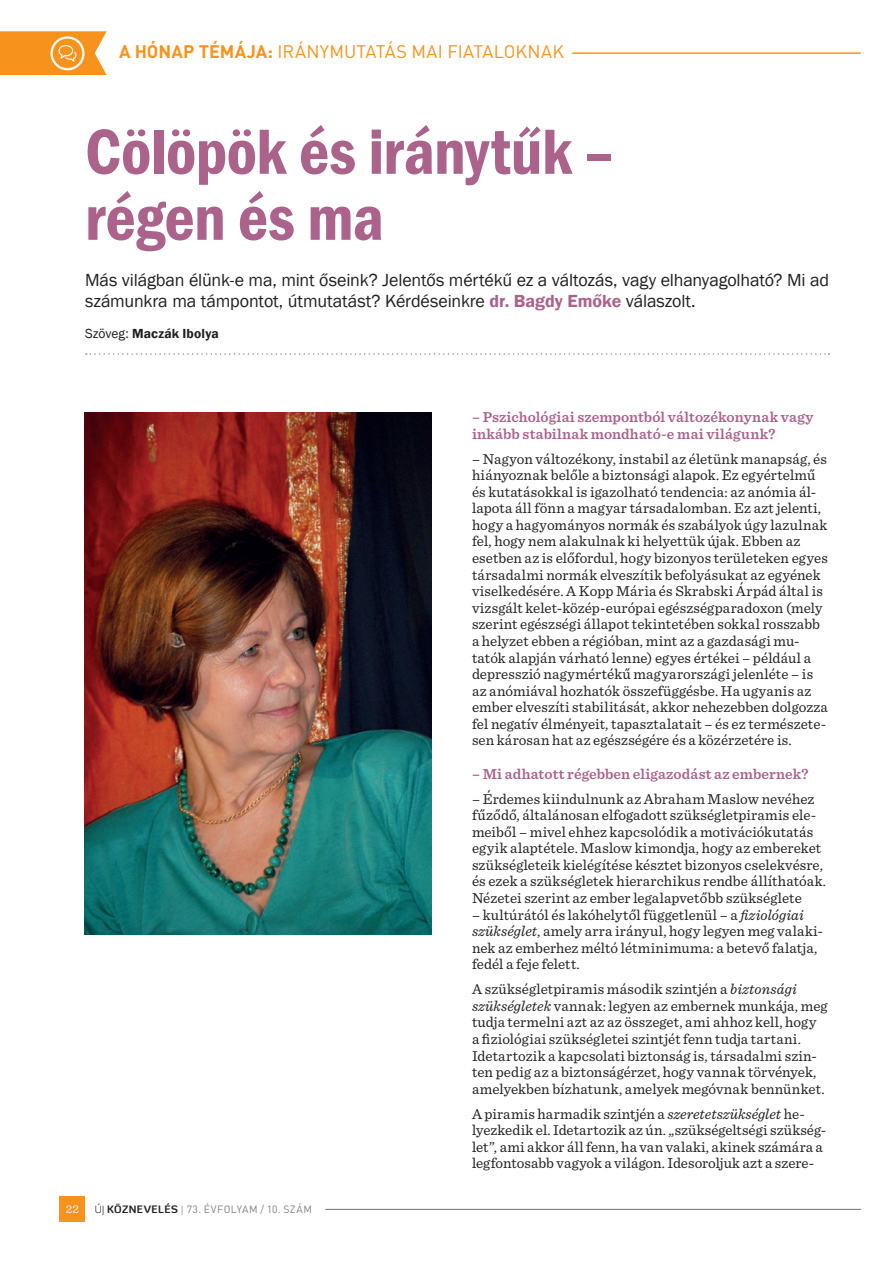
<style>
.page{position:relative;width:893px;height:1263px;background:#fff}
.page>*{position:absolute;margin:0;border:0;box-sizing:border-box;transform-origin:0 0}
.Főcím{font:600 condensed 66px/66px "Franklin Gothic";letter-spacing:-.01em;color:#ab628b}
.Kopf{font:18px/21px "Franklin Gothic";letter-spacing:-.01em;color:#231f20}
.t1{font:18px "DIN Pro";letter-spacing:.015em;color:#f7931d}
.Body_text_fél_sor_fö{font:15px/16.6px "Sentinel";letter-spacing:.005em;color:#231f20}
.Body_text{font:600 15px/16.6px "Sentinel";letter-spacing:.01em;color:#ab628b}
.Body_text_1_sor_fölé{font:600 15px "Sentinel";letter-spacing:.01em;color:#ab628b}
.Szerző{font:600 13.5px "Franklin Gothic";letter-spacing:.01em;color:#231f20}
.t2{font:12px "Sentinel";color:#fff}
.t3{font:10.5px "DIN Pro";letter-spacing:.04em;color:#808285}
.s1{font-weight:700}
.s2{font-weight:600;color:#ab628b}
.s3{font-weight:400}
.s4{font-family:"Diavlo";font-weight:300;color:#231f20}
.s5{font-family:"Diavlo";font-weight:700;color:#231f20}
.s6{font-family:"Sentinel"}
.s7{font-style:italic}
</style>
<div class="page">
<div style="left:60px;top:1197px;width:25px;height:25px;background:#f7931d"></div>
<hr style="left:325px;top:1209px;width:536px;height:1px;background:#808285">
<svg style="left:0;top:31px;width:107px;height:44px;background:#f7a039"></svg>
<hr style="left:573px;top:52px;width:287px;height:2px;background:#f7931d">
<img style="left:85px;top:412px;width:346px;height:523px">
<svg style="left:86px;top:353px;width:743px;height:2px"></svg>
<p class="t1" style="left:119px;top:40px;width:447px"><span class="s1">A HÓNAP TÉMÁJA:</span> IRÁNYMUTATÁS MAI FIATALOKNAK</p>
<p class="Főcím" style="left:85px;top:118px;width:530px">Cölöpök és iránytűk – régen és ma</p>
<p class="Kopf" style="left:85px;top:270px;width:745px">Más világban élünk-e ma, mint őseink? Jelentős mértékű ez a változás, vagy elhanyagolható? Mi ad számunkra ma támpontot, útmutatást? Kérdéseinkre <span class="s2">dr. Bagdy Emőke</span> válaszolt.</p>
<p class="Szerző" style="left:85px;top:326px;width:135px"><span class="s3">Szöveg:</span> Maczák Ibolya</p>
<p class="t2" style="left:66px;top:1200px;width:15px">22</p>
<p class="t3" style="left:95px;top:1202px;width:219px"><span class="s4">ÚJ</span> <span class="s5">KÖZNEVELÉS</span> <span class="s6">|</span> 73. ÉVFOLYAM / 10. SZÁM</p>
<p class="Body_text" style="left:472px;top:408px;width:343px">– Pszichológiai szempontból változékonynak vagy inkább stabilnak mondható-e mai világunk?</p>
<p class="Body_text_fél_sor_fö" style="left:472px;top:449px;width:357px">– Nagyon változékony, instabil az életünk manapság, és hiányoznak belőle a biztonsági alapok. Ez egyértelmű és kutatásokkal is igazolható tendencia: az anómia ál&shy;lapota áll fönn a magyar társadalomban. Ez azt jelenti, hogy a hagyományos normák és szabályok úgy lazulnak fel, hogy nem alakulnak ki helyettük újak. Ebben az esetben az is előfordul, hogy bizonyos területeken egyes társadalmi normák elveszítik befolyásukat az egyének viselkedésére. A Kopp Mária és Skrabski Árpád által is vizsgált kelet-közép-európai egészségparadoxon (mely szerint egészségi állapot tekintetében sokkal rosszabb a helyzet ebben a régióban, mint az a gazdasági mu&shy;tatók alapján várható lenne) egyes értékei – például a depresszió nagymértékű magyarországi jelenléte – is az anómiával hozhatók összefüggésbe. Ha ugyanis az ember elveszíti stabilitását, akkor nehezebben dolgozza fel negatív élményeit, tapasztalatait – és ez természete&shy;sen károsan hat az egészségére és a közérzetére is.</p>
<p class="Body_text_1_sor_fölé" style="left:472px;top:762px;width:338px">– Mi adhatott régebben eligazodást az embernek?</p>
<p class="Body_text_fél_sor_fö" style="left:472px;top:789px;width:356px">– Érdemes kiindulnunk az Abraham Maslow nevéhez fűződő, általánosan elfogadott szükségletpiramis ele&shy;meiből – mivel ehhez kapcsolódik a motivációkutatás egyik alaptétele. Maslow kimondja, hogy az embereket szükségleteik kielégítése késztet bizonyos cselekvésre, és ezek a szükségletek hierarchikus rendbe állíthatóak.<br>Nézetei szerint az ember legalapvetőbb szükséglete</p>
<p class="Body_text_fél_sor_fö" style="left:472px;top:905px;width:353px">– kultúrától és lakóhelytől függetlenül – a <span class="s7">fiziológiai szükséglet</span>, amely arra irányul, hogy legyen meg valaki&shy;nek az emberhez méltó létminimuma: a betevő falatja, fedél a feje felett.</p>
<p class="Body_text_fél_sor_fö" style="left:472px;top:980px;width:357px">A szükségletpiramis második szintjén a <span class="s7">biztonsági szükségletek</span> vannak: legyen az embernek munkája, meg tudja termelni azt az az összeget, ami ahhoz kell, hogy<br>a fiziológiai szükségletei szintjét fenn tudja tartani.<br>Idetartozik a kapcsolati biztonság is, társadalmi szin&shy;ten pedig az a biztonságérzet, hogy vannak törvények, amelyekben bízhatunk, amelyek megóvnak bennünket.</p>
<p class="Body_text_fél_sor_fö" style="left:472px;top:1104px;width:356px">A piramis harmadik szintjén a <span class="s7">szeretetszükséglet</span> he&shy;lyezkedik el. Idetartozik az ún. „szükségeltségi szükség&shy;let”, ami akkor áll fenn, ha van valaki, akinek számára a legfontosabb vagyok a világon. Idesoroljuk azt a szere-</p>
</div>
